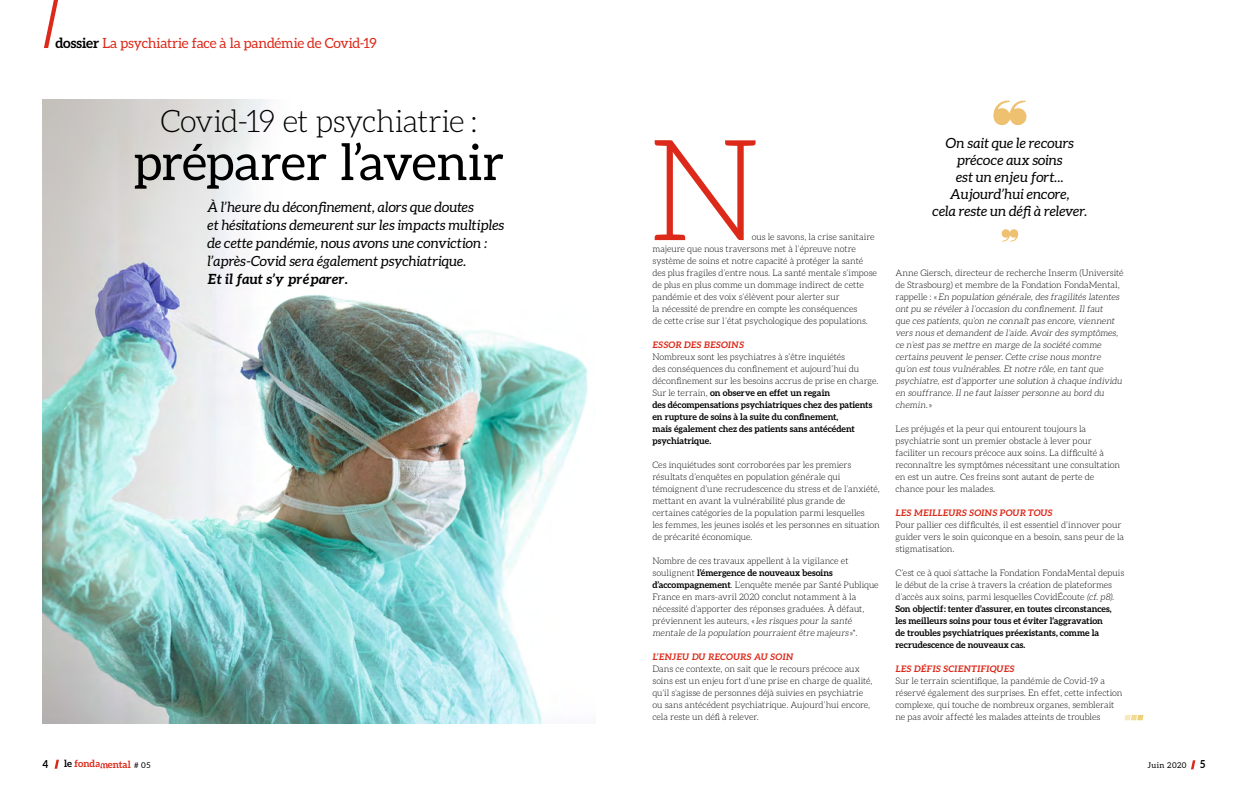
<style>
.page{position:relative;width:1248px;height:794px;background:#fff}
.page>*{position:absolute;margin:0;border:0;box-sizing:border-box;transform-origin:0 0}
.t1{font:300 141px "Aleo";color:#dc291a}
.t2{font:50px "Aleo";letter-spacing:-.005em;color:#000}
.t3{font:300 31px "Aleo";letter-spacing:-.02em;color:#000}
.t4{font:italic 14px/16.8px "Aleo";color:#000}
.t5{font:14px "Aleo";letter-spacing:-.01em;color:#dc291a}
.t6{font:italic 700 14px "Aleo";color:#000}
.t7{font:700 11px "Aleo";color:#000;scale:.91 1}
.t8{font:700 9.8px "Aleo";color:#dc291a}
.t9{font:300 9px/12px "Aleo";letter-spacing:-.005em;color:#000}
.t10{font:700 9px/12px "Aleo";letter-spacing:.005em;color:#000}
.t11{font:italic 700 9px "Aleo";letter-spacing:-.02em;color:#dc291a}
.t12{font:8px "Aleo";letter-spacing:.06em;color:#000}
.s1{font-weight:700;color:#000}
.s2{font-weight:300}
.s3{font-weight:700}
.s4{color:#000}
.s5{font-weight:400;font-size:8px;color:#000}
.s6{font-weight:700;font-size:11px}
</style>
<div class="page">
<img style="left:43px;top:99px;width:545px;height:624px">
<svg style="left:54px;top:759px;width:5px;height:9px"></svg>
<svg style="left:95px;top:762px;width:13px;height:6px"></svg>
<svg style="left:1191px;top:760px;width:4px;height:9px"></svg>
<svg style="left:1124px;top:715px;width:19px;height:5px"></svg>
<svg style="left:44px;top:0;width:14px;height:48px"></svg>
<svg style="left:993px;top:101px;width:33px;height:24px"></svg>
<svg style="left:1001px;top:229px;width:17px;height:12px"></svg>
<h3 class="t5" style="left:56px;top:35px;width:323px"><span class="s1">dossier</span> La psychiatrie face à la pandémie de Covid-19</h3>
<h3 class="t3" style="left:161px;top:104px;width:318px">Covid-19 et psychiatrie :</h3>
<h2 class="t2" style="left:134px;top:134px;width:371px">préparer l’avenir</h2>
<h3 class="t4" style="left:932px;top:135px;width:156px;text-align:center">On sait que le recours précoce aux soins<br>est un enjeu fort...<br>Aujourd’hui encore,<br>cela reste un défi à relever.</h3>
<h1 class="t1" style="left:647px;top:114px;width:113px">N</h1>
<h3 class="t4" style="left:207px;top:198px;width:298px;line-height:18px">À l’heure du déconfinement, alors que doutes<br>et hésitations demeurent sur les impacts multiples de cette pandémie, nous avons une conviction : l’après-Covid sera également psychiatrique.</h3>
<h3 class="t6" style="left:207px;top:271px;width:142px">Et il faut s’y préparer.</h3>
<p class="t9" style="left:652px;top:231px;width:226px;text-indent:99px">ous le savons, la crise sanitaire majeure que nous traversons met à l’épreuve notre système de soins et notre capacité à protéger la santé des plus fragiles d’entre nous. La santé mentale s’impose de plus en plus comme un dommage indirect de cette pandémie et des voix s’élèvent pour alerter sur<br>la nécessité de prendre en compte les conséquences<br>de cette crise sur l’état psychologique des populations.</p>
<p class="t11" style="left:652px;top:340px;width:93px">ESSOR DES BESOINS</p>
<p class="t10" style="left:652px;top:351px;width:227px"><span class="s2">Nombreux sont les psychiatres à s’être inquiétés<br>des conséquences du confinement et aujourd’hui du déconfinement sur les besoins accrus de prise en charge.<br>Sur le terrain,</span> on observe en effet un regain<br>des décompensations psychiatriques chez des patients en rupture de soins à la suite du confinement,<br>mais également chez des patients sans antécédent psychiatrique.</p>
<p class="t9" style="left:652px;top:459px;width:229px">Ces inquiétudes sont corroborées par les premiers résultats d’enquêtes en population générale qui témoignent d’une recrudescence du stress et de l’anxiété, mettant en avant la vulnérabilité plus grande de certaines catégories de la population parmi lesquelles<br>les femmes, les jeunes isolés et les personnes en situation de précarité économique.</p>
<p class="t9" style="left:652px;top:555px;width:228px">Nombre de ces travaux appellent à la vigilance et soulignent <span class="s3">l’émergence de nouveaux besoins d’accompagnement</span>. L’enquête menée par Santé Publique France en mars-avril 2020 conclut notamment à la nécessité d’apporter des réponses graduées. À défaut, préviennent les auteurs, «les risques pour la santé mentale de la population pourraient être majeurs »*.</p>
<p class="t11" style="left:652px;top:652px;width:143px">L’ENJEU DU RECOURS AU SOIN</p>
<p class="t9" style="left:652px;top:663px;width:222px">Dans ce contexte, on sait que le recours précoce aux soins est un enjeu fort d’une prise en charge de qualité, qu’il s’agisse de personnes déjà suivies en psychiatrie ou sans antécédent psychiatrique. Aujourd’hui encore, cela reste un défi à relever.</p>
<p class="t9" style="left:895px;top:267px;width:229px">Anne Giersch, directeur de recherche Inserm (Université de Strasbourg) et membre de la Fondation FondaMental, rapp el le : « En population générale, des fragilités latentes ont pu se révéler à l’occasion du confinement. Il faut<br>que ces patients, qu’on ne connaît pas encore, viennent vers nous et demandent de l’aide. Avoir des symptômes, ce n’est pas se mettre en marge de la société comme certains peuvent le penser. Cette crise nous montre qu’on est tous vulnérables. Et notre rôle, en tant que psychiatre, est d’apporter une solution à chaque individu en souffrance. Il ne faut laisser personne au bord du chemin.»</p>
<p class="t9" style="left:895px;top:423px;width:226px">Les préjugés et la peur qui entourent toujours la psychiatrie sont un premier obstacle à lever pour faciliter un recours précoce aux soins. La difficulté à reconnaître les symptômes nécessitant une consultation en est un autre. Ces freins sont autant de perte de chance pour les malades.</p>
<p class="t11" style="left:895px;top:508px;width:159px">LES MEILLEURS SOINS POUR TOUS</p>
<p class="t9" style="left:895px;top:519px;width:230px">Pour pallier ces difficultés, il est essentiel d’innover pour guider vers le soin quiconque en a besoin, sans peur de la stigmatisation.</p>
<p class="t9" style="left:895px;top:567px;width:230px">C’est ce à quoi s’attache la Fondation FondaMental depuis le début de la crise à travers la création de plateformes d’accès aux soins, parmi lesquelles CovidÉcoute (cf. p8).</p>
<p class="t10" style="left:895px;top:603px;width:218px">Son objectif : tenter d’assurer, en toutes circonstances, les meilleurs soins pour tous et éviter l’aggravation de troubles psychiatriques préexistants, comme la recrudescence de nouveaux cas.</p>
<p class="t11" style="left:895px;top:664px;width:121px">LES DÉFIS SCIENTIFIQUES</p>
<p class="t9" style="left:895px;top:675px;width:228px">Sur le terrain scientifique, la pandémie de Covid-19 a réservé également des surprises. En effet, cette infection complexe, qui touche de nombreux organes, semblerait ne pas avoir affecté les malades atteints de troubles</p>
<p class="t7" style="left:43px;top:758px;width:8px">4</p>
<p class="t8" style="left:64px;top:758px;width:33px"><span class="s4">le</span> fond</p>
<p class="t8" style="left:108px;top:759px;width:44px">ental <span class="s5"># 05</span></p>
<p class="t12" style="left:1147px;top:761px;width:59px">Juin 2020 <span class="s6">5</span></p>
</div>
